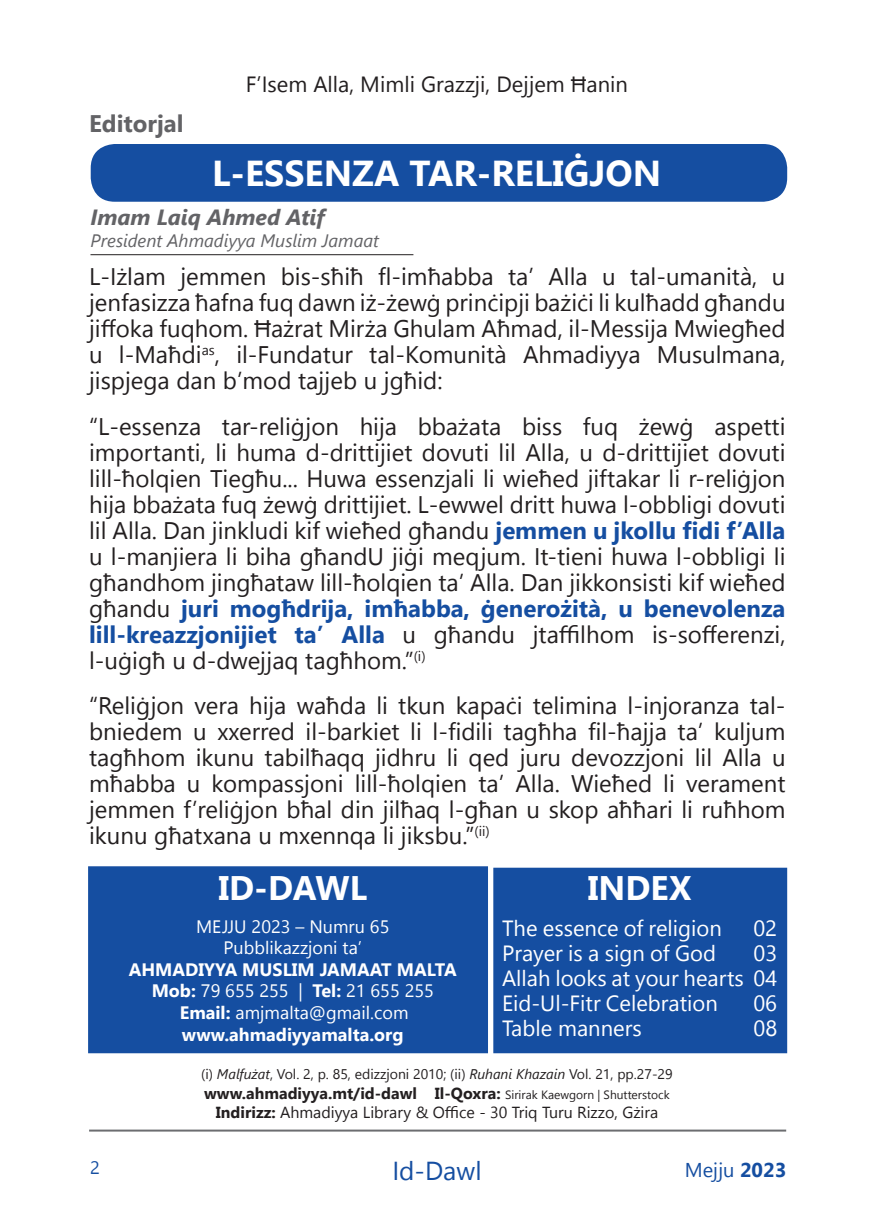
<style>
.page{position:relative;width:874px;height:1225px;background:#fff}
.page>*{position:absolute;margin:0;border:0;box-sizing:border-box;transform-origin:0 0}
.t1{font:700 36px "Segoe UI";color:#fff}
.t2{font:700 34px "Segoe UI";color:#fff}
.t3{font:26px "Segoe UI";color:#154ea1}
.t4{font:24px/26px "Segoe UI";color:#231f20;text-align:justify}
.t5{font:700 24px "Segoe UI";color:#636366}
.t6{font:22px/25px "Segoe UI";color:#fff;text-align:justify}
.t7{font:22px "Segoe UI";color:#231f20}
.t8{font:italic 700 22px "Segoe UI";color:#636366}
.t9{font:20px "Segoe UI";color:#154ea1}
.t10{font:700 18px/21.6px "Segoe UI";color:#fff;text-align:center}
.t11{font:18px/21.6px "Segoe UI";color:#fff;text-align:center}
.t12{font:italic 18px "Segoe UI";color:#636366}
.t13{font:18px "Segoe UI";color:#154ea1}
.t14{font:16px/19.2px "Segoe UI";color:#231f20;text-align:center}
.t15{font:14px "Segoe UI";color:#231f20}
.s1{font-weight:700;color:#154ea1}
.s2{font-weight:400}
.s3{font-style:italic}
.s4{font-weight:700}
.s5{font-size:12px}
</style>
<div class="page">
<div style="left:91px;top:144px;width:695px;height:58px;background:#154ea1;border-radius:24px"></div>
<hr style="left:89px;top:1129px;width:696px;height:2px;background:#6c6d70">
<div style="left:88px;top:866px;width:400px;height:187px;background:#154ea1;border:2px solid #154ea1"></div>
<div style="left:493px;top:867px;width:293px;height:186px;background:#154ea1;border:2px solid #154ea1"></div>
<hr style="left:90px;top:254px;width:323px;height:1px;background:#231f20">
<p class="t5" style="left:89px;top:107px;width:96px">Editorjal</p>
<p class="t7" style="left:246px;top:67px;width:383px">F’Isem Alla, Mimli Grazzji, Dejjem Ħanin</p>
<h1 class="t1" style="left:212px;top:148px;width:450px">L-ESSENZA TAR-RELIĠJON</h1>
<p class="t8" style="left:90px;top:202px;width:236px">Imam Laiq Ahmed Atif</p>
<p class="t12" style="left:90px;top:228px;width:290px">President Ahmadiyya Muslim Jamaat</p>
<p class="t4" style="left:89px;top:263px;width:697px">L-Iżlam jemmen bis-sħiħ fl-imħabba ta’ Alla u tal-umanità, u jenfasizza ħafna fuq dawn iż-żewġ prinċipji bażiċi li kulħadd għandu jiffoka fuqhom. Ħażrat Mirża Ghulam Aħmad, il-Messija Mwiegħed u l-Maħdi<sup>as</sup>, il-Fundatur tal-Komunità Ahmadiyya Musulmana, jispjega dan b’mod tajjeb u jgħid:</p>
<p class="t4" style="left:89px;top:413px;width:697px">“L-essenza tar-reliġjon hija bbażata biss fuq żewġ aspetti importanti, li huma d-drittijiet dovuti lil Alla, u d-drittijiet dovuti lill-ħolqien Tiegħu... Huwa essenzjali li wieħed jiftakar li r-reliġjon hija bbażata fuq żewġ drittijiet. L-ewwel dritt huwa l-obbligi dovuti lil Alla. Dan jinkludi kif wieħed għandu <span class="s1">jemmen u jkollu fidi f’Alla </span>u l-manjiera li biha għandU jiġi meqjum. It-tieni huwa l-obbligi li għandhom jingħataw lill-ħolqien ta’ Alla. Dan jikkonsisti kif wieħed għandu <span class="s1">juri mogħdrija, imħabba, ġenerożità, u benevolenza lill-kreazzjonijiet ta’ Alla</span> u għandu jtaffilhom is-sofferenzi, l-uġigħ u d-dwejjaq tagħhom.”<sup>(i)</sup></p>
<p class="t4" style="left:89px;top:692px;width:697px">“Reliġjon vera hija waħda li tkun kapaċi telimina l-injoranza tal&shy;bniedem u xxerred il-barkiet li l-fidili tagħha fil-ħajja ta’ kuljum tagħhom ikunu tabilħaqq jidhru li qed juru devozzjoni lil Alla u mħabba u kompassjoni lill-ħolqien ta’ Alla. Wieħed li verament jemmen f’reliġjon bħal din jilħaq l-għan u skop aħħari li ruħhom ikunu għatxana u mxennqa li jiksbu.”<sup>(ii)</sup></p>
<h2 class="t2" style="left:218px;top:863px;width:150px">ID-DAWL</h2>
<p class="t11" style="left:196px;top:915px;width:195px">MEJJU 2023 – Numru 65<br>Pubblikazzjoni ta’</p>
<p class="t10" style="left:129px;top:957px;width:329px">AHMADIYYA MUSLIM JAMAAT MALTA<br>Mob: <span class="s2">79 655 255 |</span> Tel: <span class="s2">21 655 255<br></span>Email: <span class="s2">amjmalta@gmail.com </span>www.ahmadiyyamalta.org</p>
<h2 class="t2" style="left:587px;top:863px;width:34px">Inde</h2>
<h2 class="t2" style="left:669px;top:863px;width:24px">x</h2>
<p class="t6" style="left:502px;top:915px;width:221px">The essence of religion</p>
<p class="t6" style="left:753px;top:915px;width:25px">02</p>
<p class="t6" style="left:502px;top:940px;width:215px">Prayer is a sign of God</p>
<p class="t6" style="left:502px;top:940px;width:276px;text-indent:251px">03<br>Allah looks at your hearts 04<br>Eid-Ul-Fitr Celebration</p>
<p class="t6" style="left:753px;top:990px;width:25px">06</p>
<p class="t6" style="left:502px;top:1015px;width:141px">Table manners</p>
<p class="t6" style="left:753px;top:1015px;width:25px">08</p>
<p class="t15" style="left:201px;top:1063px;width:472px">(i) <span class="s3">Malfużat</span>, Vol. 2, p. 85, edizzjoni 2010; (ii) <span class="s3">Ruhani Khazain</span> Vol. 21, pp.27-29</p>
<p class="t14" style="left:204px;top:1083px;width:467px"><span class="s4">www.ahmadiyya.mt/id-dawl Il-Qoxra:</span> <span class="s5">Sirirak Kaewgorn | Shutterstock<br></span><span class="s4">Indirizz:</span> Ahmadiyya Library &amp; Office - 30 Triq Turu Rizzo, Gżira</p>
<p class="t13" style="left:90px;top:1152px;width:11px">2</p>
<p class="t3" style="left:392px;top:1149px;width:91px">Id-Dawl</p>
<p class="t9" style="left:684px;top:1154px;width:103px">Mejju <span class="s4">2023</span></p>
</div>
